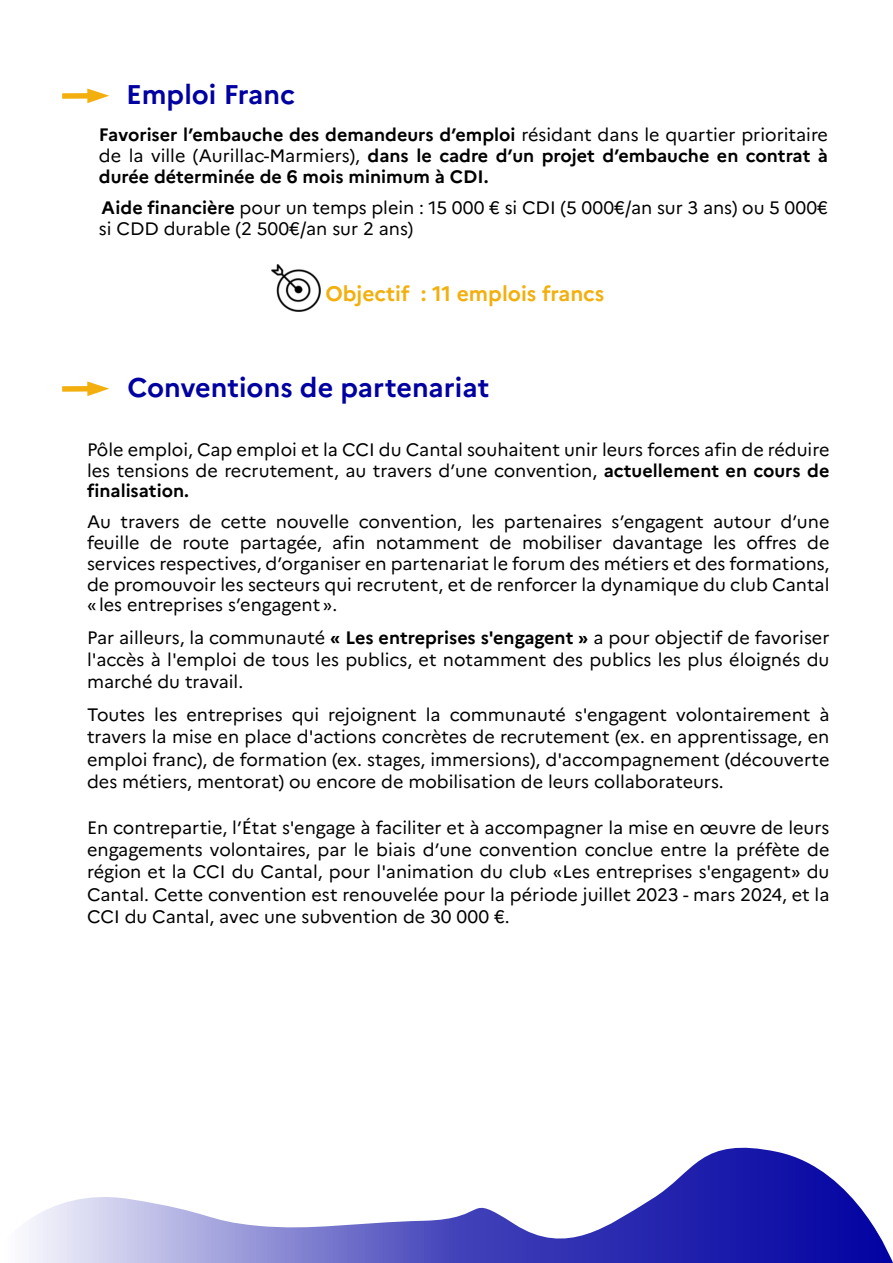
<style>
.page{position:relative;width:893px;height:1263px;background:#fff}
.page>*{position:absolute;margin:0;border:0;box-sizing:border-box;transform-origin:0 0}
.t1{font:700 27px "Marianne";color:#0101a1}
.t2{font:700 21px "Marianne";color:#f2af0d}
.t3{font:18px/22.2px "Marianne";color:#000;text-align:justify}
.t4{font:700 18px/20.7px "Marianne";color:#000;text-align:justify}
.s1{font-weight:400}
.s2{font-weight:700}
</style>
<div class="page">
<svg style="left:62px;top:381px;width:47px;height:15px"></svg>
<svg style="left:29px;top:1147px;width:864px;height:116px"></svg>
<img style="left:272px;top:265px;width:48px;height:46px">
<svg style="left:62px;top:89px;width:47px;height:14px"></svg>
<h1 class="t1" style="left:126px;top:84px;width:170px">Emploi Franc</h1>
<p class="t4" style="left:99px;top:127px;width:731px">Favoriser l’embauche des demandeurs d’emploi <span class="s1">résidant dans le quartier prioritaire de la ville (Aurillac-Marmiers),</span> dans le cadre d’un projet d’embauche en contrat à durée déterminée de 6 mois minimum à CDI.</p>
<p class="t3" style="left:99px;top:199px;width:731px;line-height:20.7px"><span class="s2">Aide financière</span> pour un temps plein : 15 000 € si CDI (5 000€/an sur 3 ans) ou 5 000€ si CDD durable (2 500€/an sur 2 ans)</p>
<p class="t2" style="left:325px;top:285px;width:280px">Objectif : 11 emplois francs</p>
<h1 class="t1" style="left:128px;top:377px;width:363px">Conventions de partenariat</h1>
<p class="t3" style="left:87px;top:441px;width:744px;line-height:20.7px">Pôle emploi, Cap emploi et la CCI du Cantal souhaitent unir leurs forces afin de réduire les tensions de recrutement, au travers d’une convention, <span class="s2">actuellement en cours de finalisation.</span></p>
<p class="t3" style="left:87px;top:514px;width:744px;line-height:20.7px">Au travers de cette nouvelle convention, les partenaires s’engagent autour d’une feuille de route partagée, afin notamment de mobiliser davantage les offres de services respectives, d’organiser en partenariat le forum des métiers et des formations, de promouvoir les secteurs qui recrutent, et de renforcer la dynamique du club Cantal « les entreprises s’engagent ».</p>
<p class="t3" style="left:87px;top:628px;width:744px">Par ailleurs, la communauté <span class="s2">« Les entreprises s'engagent »</span> a pour objectif de favoriser l'accès à l'emploi de tous les publics, et notamment des publics les plus éloignés du marché du travail.</p>
<p class="t3" style="left:87px;top:705px;width:744px">Toutes les entreprises qui rejoignent la communauté s'engagent volontairement à travers la mise en place d'actions concrètes de recrutement (ex. en apprentissage, en emploi franc), de formation (ex. stages, immersions), d'accompagnement (découverte des métiers, mentorat) ou encore de mobilisation de leurs collaborateurs.</p>
<p class="t3" style="left:87px;top:818px;width:744px">En contrepartie, l’État s'engage à faciliter et à accompagner la mise en œuvre de leurs engagements volontaires, par le biais d’une convention conclue entre la préfète de région et la CCI du Cantal, pour l'animation du club «Les entreprises s'engagent» du Cantal. Cette convention est renouvelée pour la période juillet 2023 - mars 2024, et la CCI du Cantal, avec une subvention de 30 000 €.</p>
</div>
